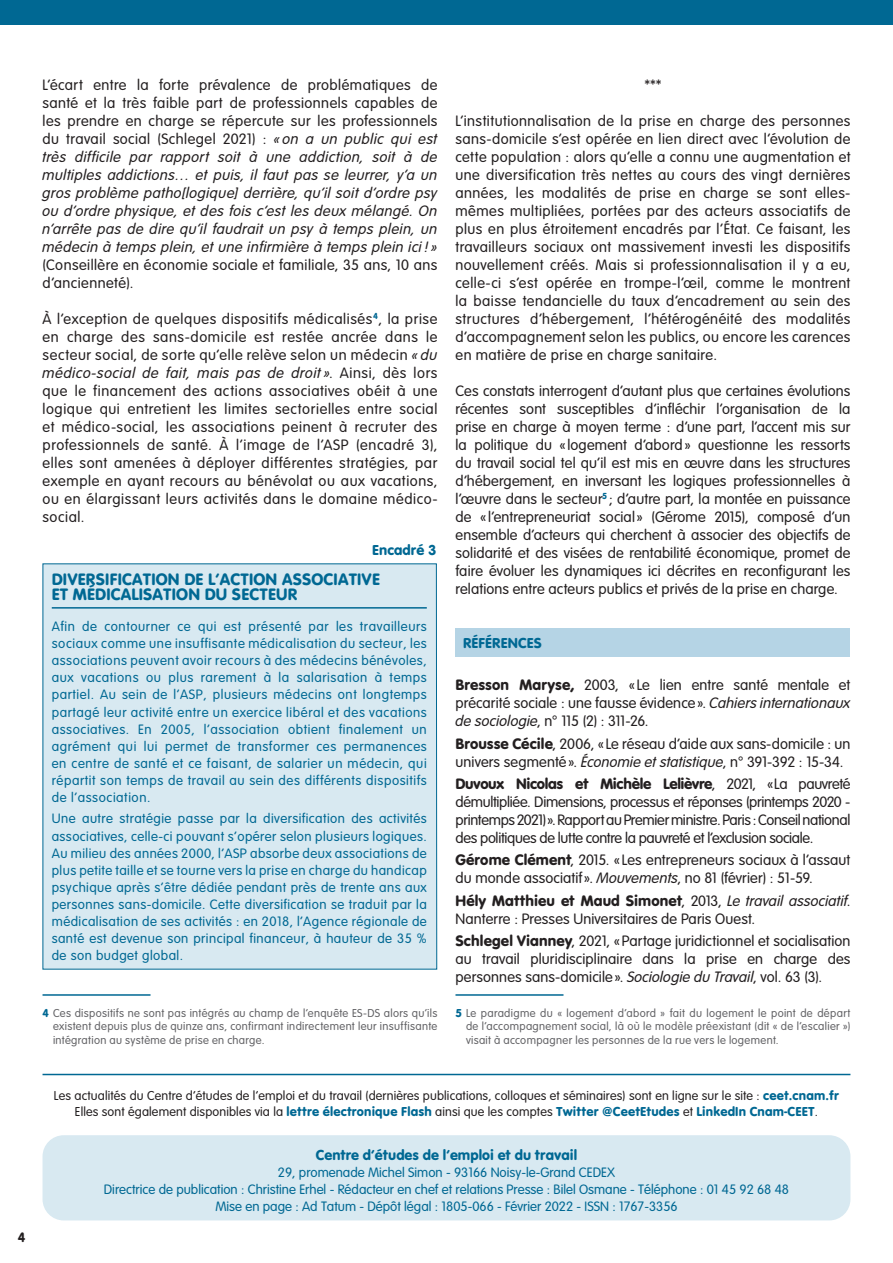
<style>
.page{position:relative;width:893px;height:1263px;background:#fff}
.page>*{position:absolute;margin:0;border:0;box-sizing:border-box;transform-origin:0 0}
.Titre_encadre{font:17.25px/15px "VAG Rundschrift D Regular";letter-spacing:.01em;color:#006893}
.t1{font:15.75px/18px "VAG Rundschrift D Light";letter-spacing:.01em;color:#231f20;text-align:justify}
.t2{font:italic 15.75px/18px "VAG Rundschrift D Light";letter-spacing:.03em;color:#231f20;text-align:justify}
.t3{font:15px "VAG Rundschrift D Regular";color:#006893}
.encadre{font:14.25px/17.1px "VAG Rundschrift D Light";color:#006893;text-align:justify}
.t4{font:14.25px "VAG Rundschrift D Regular";color:#231f20}
.t5{font:13.5px "VAG Rundschrift D Light";letter-spacing:.01em;color:#231f20}
.t6{font:13.5px "VAG Rundschrift D Regular";letter-spacing:.01em;color:#006893}
.t7{font:12px/13.5px "VAG Rundschrift D Light";letter-spacing:.03em;color:#636366;text-align:justify}
.s1{font-style:normal}
.s2{font-style:italic}
.s3{font-family:"VAG Rundschrift D Regular";color:#006893}
.s4{font-family:"VAG Rundschrift D Regular"}
.s5{font-family:"VAG Rundschrift D Light";color:#231f20}
</style>
<div class="page">
<hr style="left:43px;top:994px;width:108px;height:2px;background:#006893">
<div style="left:455px;top:628px;width:395px;height:28px;background:#b5d4e5"></div>
<hr style="left:455px;top:994px;width:108px;height:2px;background:#006893">
<div style="left:0;top:0;width:893px;height:24px;background:#006893"></div>
<div style="left:43px;top:1135px;width:807px;height:85px;background:#d8e9f1;border-radius:21px"></div>
<hr style="left:43px;top:1074px;width:807px;height:1px;background:#006893">
<div style="left:43px;top:564px;width:394px;height:405px;background:#d8e9f1"></div>
<hr style="left:52px;top:607px;width:375px;height:2px;background:#006893">
<p class="t2" style="left:43px;top:75px;width:396px"><span class="s1">L’écart entre la forte prévalence de problématiques de santé et la très faible part de professionnels capables de les prendre en charge se répercute sur les professionnels du travail social (Schlegel 2021) :</span> « on a un public qui est très difficile par rapport soit à une addiction, soit à de multiples addictions… et puis, il faut pas se leurrer, y’a un gros problème patho[logique] derrière, qu’il soit d’ordre psy ou d’ordre physique, et des fois c’est les deux mélangé. On n’arrête pas de dire qu’il faudrait un psy à temps plein, un médecin à temps plein, et une infirmière à temps plein ici !» <span class="s1">(Conseillère en économie sociale et familiale, 35 ans, 10 ans d’ancienneté).</span></p>
<p class="t1" style="left:43px;top:309px;width:396px">À l’exception de quelques dispositifs médicalisés<sup>4</sup>, la prise en charge des sans-domicile est restée ancrée dans le secteur social, de sorte qu’elle relève selon un médecin <span class="s2">« du médico-social de fait, mais pas de droit»</span>. Ainsi, dès lors que le financement des actions associatives obéit à une logique qui entretient les limites sectorielles entre social et médico-social, les associations peinent à recruter des professionnels de santé. À l’image de l’ASP (encadré 3), elles sont amenées à déployer différentes stratégies, par exemple en ayant recours au bénévolat ou aux vacations, ou en élargissant leurs activités dans le domaine médico&shy;social.</p>
<p class="t3" style="left:372px;top:537px;width:66px">Encadré 3</p>
<p class="Titre_encadre" style="left:52px;top:570px;width:330px">DIVERSIFICATION DE L’ACTION ASSOCIATIVE<br>ET MÉDICALISATION DU SECTEUR</p>
<p class="encadre" style="left:52px;top:617px;width:377px">Afin de contourner ce qui est présenté par les travailleurs sociaux comme une insuffisante médicalisation du secteur, les associations peuvent avoir recours à des médecins bénévoles, aux vacations ou plus rarement à la salarisation à temps partiel. Au sein de l’ASP, plusieurs médecins ont longtemps partagé leur activité entre un exercice libéral et des vacations associatives. En 2005, l’association obtient finalement un agrément qui lui permet de transformer ces permanences en centre de santé et ce faisant, de salarier un médecin, qui répartit son temps de travail au sein des différents dispositifs de l’association.</p>
<p class="encadre" style="left:52px;top:809px;width:377px">Une autre stratégie passe par la diversification des activités associatives, celle-ci pouvant s’opérer selon plusieurs logiques.<br>Au milieu des années 2000, l’ASP absorbe deux associations de plus petite taille et se tourne vers la prise en charge du handicap psychique après s’être dédiée pendant près de trente ans aux personnes sans-domicile. Cette diversification se traduit par la médicalisation de ses activités : en 2018, l’Agence régionale de santé est devenue son principal financeur, à hauteur de 35 % de son budget global.</p>
<p class="t7" style="left:53px;top:1005px;width:386px;text-indent:-11px"><span class="s3">4</span> Ces dispositifs ne sont pas intégrés au champ de l’enquête ES-DS alors qu’ils existent depuis plus de quinze ans, confirmant indirectement leur insuffisante intégration au système de prise en charge.</p>
<p class="t1" style="left:644px;top:75px;width:19px">***</p>
<p class="t1" style="left:455px;top:111px;width:397px">L’institutionnalisation de la prise en charge des personnes sans-domicile s’est opérée en lien direct avec l’évolution de cette population : alors qu’elle a connu une augmentation et une diversification très nettes au cours des vingt dernières années, les modalités de prise en charge se sont elles&shy;mêmes multipliées, portées par des acteurs associatifs de plus en plus étroitement encadrés par l’État. Ce faisant, les travailleurs sociaux ont massivement investi les dispositifs nouvellement créés. Mais si professionnalisation il y a eu, celle-ci s’est opérée en trompe-l’œil, comme le montrent la baisse tendancielle du taux d’encadrement au sein des structures d’hébergement, l’hétérogénéité des modalités d’accompagnement selon les publics, ou encore les carences en matière de prise en charge sanitaire.</p>
<p class="t1" style="left:455px;top:381px;width:396px">Ces constats interrogent d’autant plus que certaines évolutions récentes sont susceptibles d’infléchir l’organisation de la prise en charge à moyen terme : d’une part, l’accent mis sur la politique du «logement d’abord» questionne les ressorts du travail social tel qu’il est mis en œuvre dans les structures d’hébergement, en inversant les logiques professionnelles à l’œuvre dans le secteur<sup>5</sup> ; d’autre part, la montée en puissance de «l’entrepreneuriat social» (Gérome 2015), composé d’un ensemble d’acteurs qui cherchent à associer des objectifs de solidarité et des visées de rentabilité économique, promet de faire évoluer les dynamiques ici décrites en reconfigurant les relations entre acteurs publics et privés de la prise en charge.</p>
<p class="t3" style="left:463px;top:630px;width:80px">RÉFÉRENCES</p>
<p class="t1" style="left:455px;top:675px;width:396px"><span class="s4">Bresson Maryse,</span> 2003, «Le lien entre santé mentale et précarité sociale : une fausse évidence ». <span class="s2">Cahiers internationaux de sociologie</span>, n° 115 (2) : 311‑26.</p>
<p class="t1" style="left:455px;top:733px;width:396px"><span class="s4">Brousse Cécile</span>, 2006, «Le réseau d’aide aux sans-domicile : un univers segmenté ». <span class="s2">Économie et statistique</span>, n° 391-392 : 15-34.</p>
<p class="t1" style="left:455px;top:773px;width:396px"><span class="s4">Duvoux Nicolas et Michèle Lelièvre</span>, 2021, «La pauvreté démultipliée. Dimensions, processus et réponses (printemps 2020 - printemps 2021)». Rapport au Premier ministre. Paris : Conseil national des politiques de lutte contre la pauvreté et l’exclusion sociale.</p>
<p class="t1" style="left:455px;top:850px;width:396px"><span class="s4">Gérome Clément</span>, 2015. «Les entrepreneurs sociaux à l’assaut du monde associatif». <span class="s2">Mouvements</span>, no 81 (février) : 51‑59.</p>
<p class="t1" style="left:455px;top:890px;width:396px"><span class="s4">Hély Matthieu et Maud Simonet</span>, 2013, <span class="s2">Le travail associatif</span>.<br>Nanterre : Presses Universitaires de Paris Ouest.</p>
<p class="t1" style="left:455px;top:930px;width:396px"><span class="s4">Schlegel Vianney</span>, 2021, « Partage juridictionnel et socialisation au travail pluridisciplinaire dans la prise en charge des personnes sans-domicile ». <span class="s2">Sociologie du Travail</span>, vol. 63 (3).</p>
<p class="t7" style="left:466px;top:1005px;width:386px;text-indent:-10px"><span class="s3">5</span> Le paradigme du « logement d’abord » fait du logement le point de départ de l’accompagnement social, là où le modèle préexistant (dit « de l’escalier ») visait à accompagner les personnes de la rue vers le logement.</p>
<p class="t4" style="left:18px;top:1225px;width:9px">4</p>
<p class="t5" style="left:54px;top:1085px;width:787px">Les actualités du Centre d’études de l’emploi et du travail (dernières publications, colloques et séminaires) sont en ligne sur le site : <span class="s3">ceet.cnam.fr</span></p>
<p class="t6" style="left:75px;top:1100px;width:745px"><span class="s5">Elles sont également disponibles via la</span> lettre électronique Flash <span class="s5">ainsi que les comptes</span> Twitter @CeetEtudes <span class="s5">et</span> LinkedIn Cnam-CEET<span class="s5">.</span></p>
<p class="t3" style="left:316px;top:1142px;width:263px">Centre d’études de l’emploi et du travail</p>
<p class="encadre" style="left:278px;top:1162px;width:339px">29, promenade Michel Simon - 93166 Noisy-le-Grand CEDEX</p>
<p class="encadre" style="left:104px;top:1179px;width:687px">Directrice de publication : Christine Erhel - Rédacteur en chef et relations Presse : Bilel Osmane - Téléphone : 01 45 92 68 48</p>
<p class="encadre" style="left:215px;top:1196px;width:464px">Mise en page : Ad Tatum - Dépôt légal : 1805-066 - Février 2022 - ISSN : 1767-3356</p>
</div>
